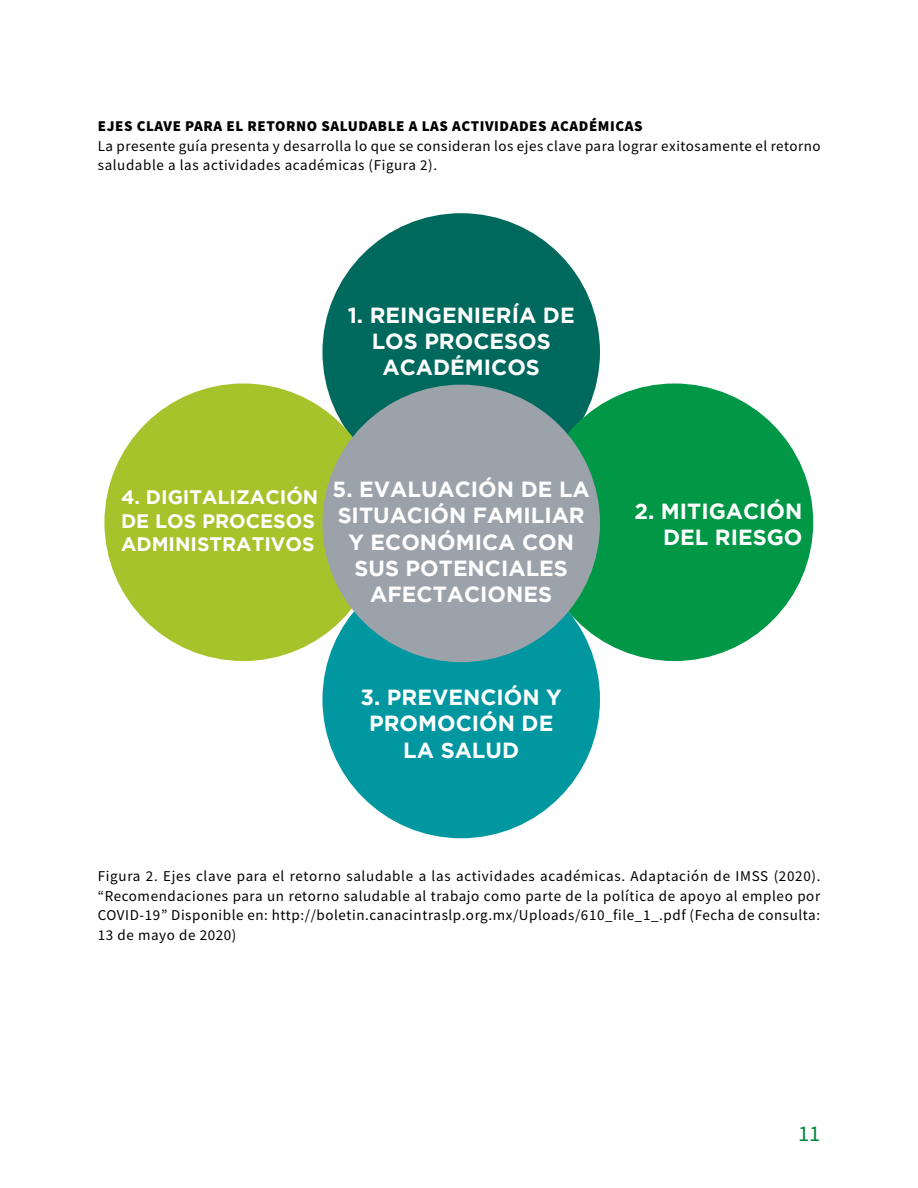
<style>
.page{position:relative;width:918px;height:1188px;background:#fff}
.page>*{position:absolute;margin:0;border:0;box-sizing:border-box;transform-origin:0 0}
.t1{font:22.5px "Source Sans Pro";color:#00853d}
.t2{font:700 21.9px/26.2px "Gotham";color:#fff;text-align:center}
.t3{font:700 19.5px/23.4px "Gotham";color:#fff}
.t4{font:15px/19.5px "Source Sans Pro";letter-spacing:.035em;color:#000}
.t5{font:900 15px "Source Sans Pro";letter-spacing:.04em;color:#000}
</style>
<div class="page">
<div style="left:322px;top:213px;width:278px;height:278px;background:#00695d;border-radius:50%"></div>
<div style="left:322px;top:561px;width:278px;height:277px;background:#0097a0;border-radius:50%"></div>
<div style="left:104px;top:384px;width:278px;height:277px;background:#a7c32b;border-radius:50%"></div>
<div style="left:536px;top:384px;width:277px;height:277px;background:#009847;border-radius:50%"></div>
<div style="left:322px;top:385px;width:278px;height:277px;background:#9ba2aa;border-radius:50%"></div>
<p class="t5" style="left:98px;top:116px;width:546px">EJES CLAVE PARA EL RETORNO SALUDABLE A LAS ACTIVIDADES ACADÉMICAS</p>
<p class="t4" style="left:98px;top:136px;width:724px">La presente guía presenta y desarrolla lo que se consideran los ejes clave para lograr exitosamente el retorno saludable a las actividades académicas (Figura 2).</p>
<h2 class="t2" style="left:348px;top:301px;width:228px">1. REINGENIERÍA DE<br>LOS PROCESOS<br>ACADÉMICOS</h2>
<h3 class="t3" style="left:121px;top:485px;width:199px">4. DIGITALIZACIÓN<br>DE LOS PROCESOS<br>ADMINISTRATIVOS</h3>
<h2 class="t2" style="left:333px;top:476px;width:259px">5. EVALUACIÓN DE LA<br>SITUACIÓN FAMILIAR<br>Y ECONÓMICA CON<br>SUS POTENCIALES<br>AFECTACIONES</h2>
<h2 class="t2" style="left:361px;top:684px;width:203px">3. PREVENCIÓN Y<br>PROMOCIÓN DE<br>LA SALUD</h2>
<h2 class="t2" style="left:634px;top:498px;width:169px;text-align:right">2. MITIGACIÓN<br>DEL RIESGO</h2>
<p class="t4" style="left:98px;top:867px;width:724px;text-align:justify">Figura 2. Ejes clave para el retorno saludable a las actividades académicas. Adaptación de IMSS (2020). “Recomendaciones para un retorno saludable al trabajo como parte de la política de apoyo al empleo por COVID-19” Disponible en: http://boletin.canacintraslp.org.mx/Uploads/610_file_1_.pdf (Fecha de consulta:<br>13 de mayo de 2020)</p>
<h1 class="t1" style="left:798px;top:1119px;width:23px">11</h1>
</div>
